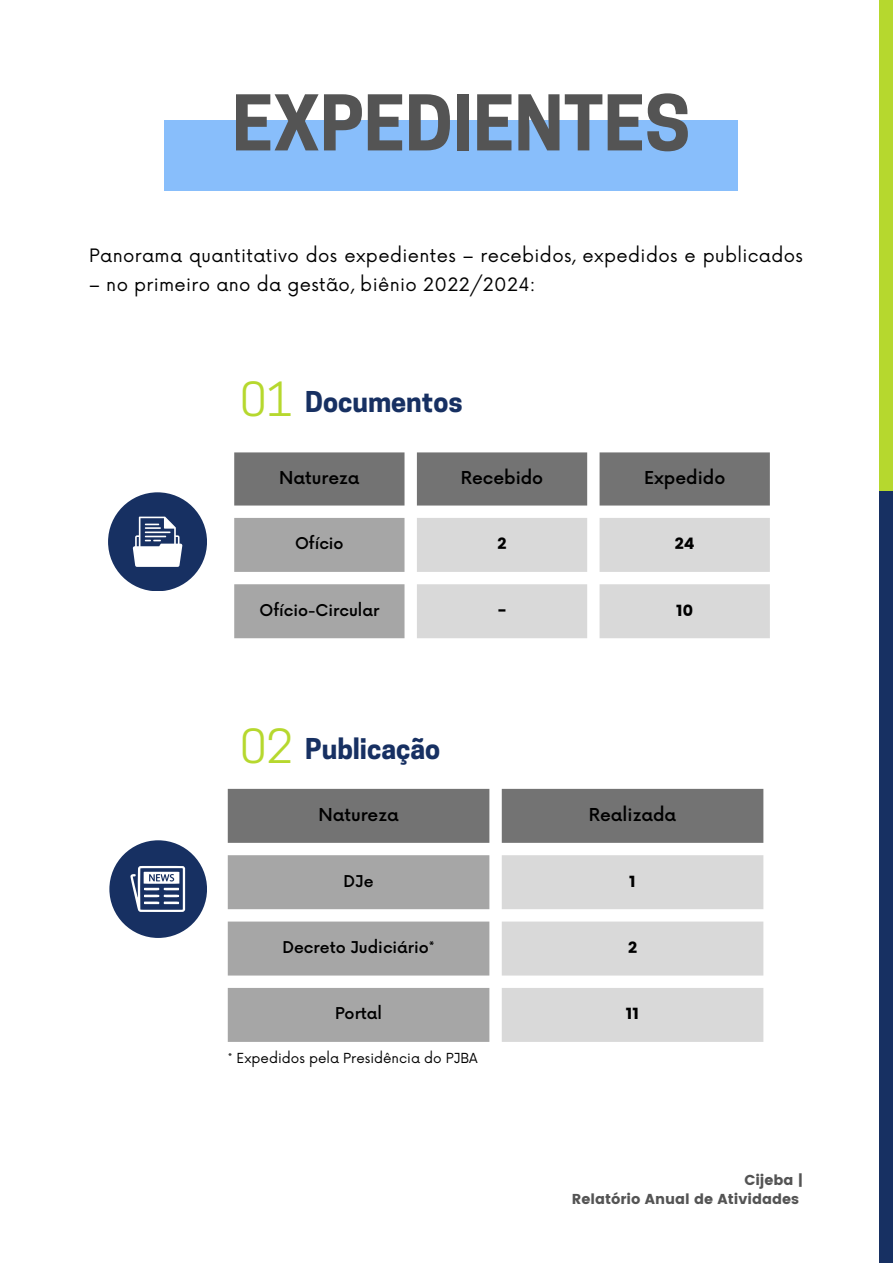
<style>
.page{position:relative;width:893px;height:1264px;background:#fff}
.page>*{position:absolute;margin:0;border:0;box-sizing:border-box;transform-origin:0 0}
.t1{font:700 72px "Cooper Hewitt";color:#545454}
.t2{font:44.1px "Cooper Hewitt";color:#b6d82e}
.t3{font:700 27px "Cooper Hewitt";color:#173062}
.t4{font:18px "Now";letter-spacing:.02em;color:#000}
.t5{font:500 17.4px "Now";color:#000}
.t6{font:500 15.9px "Now";color:#000}
.t7{font:15.9px "Poppins";color:#000}
.t8{font:14.4px/19px "Poppins";color:#545454;text-align:right}
.t9{font:13.5px "Now";color:#000}
.s1{font-weight:400;font-size:44.1px;color:#b6d82e}
</style>
<div class="page">
<div style="left:879px;top:0;width:13px;height:491px;background:#b6d82e"></div>
<div style="left:879px;top:491px;width:13px;height:771px;background:#173062"></div>
<div style="left:165px;top:120px;width:572px;height:70px;background:#88befb"></div>
<div style="left:108px;top:492px;width:99px;height:99px;background:#173062;border-radius:50%"></div>
<div style="left:109px;top:840px;width:98px;height:97px;background:#173062;border-radius:50%"></div>
<div style="left:234px;top:452px;width:535px;height:53px;background:#737373"></div>
<svg style="left:234px;top:518px;width:170px;height:120px;background:#afafaf"></svg>
<svg style="left:417px;top:518px;width:352px;height:120px;background:#dedede"></svg>
<svg style="left:133px;top:516px;width:49px;height:51px"></svg>
<div style="left:228px;top:788px;width:535px;height:54px;background:#737373"></div>
<svg style="left:228px;top:855px;width:261px;height:186px;background:#b1b1b1"></svg>
<svg style="left:502px;top:855px;width:261px;height:186px;background:#dedede"></svg>
<svg style="left:130px;top:865px;width:55px;height:47px"></svg>
<h1 class="t1" style="left:232px;top:96px;width:460px">EXPEDIENTES</h1>
<p class="t4" style="left:89px;top:246px;width:715px">Panorama quantitativo dos expedientes – recebidos, expedidos e publicados</p>
<p class="t4" style="left:89px;top:274px;width:448px">– no primeiro ano da gestão, biênio 2022/2024:</p>
<h2 class="t2" style="left:240px;top:383px;width:54px">01</h2>
<h3 class="t3" style="left:305px;top:392px;width:159px">Documentos</h3>
<p class="t5" style="left:279px;top:468px;width:82px">Natureza</p>
<p class="t5" style="left:460px;top:468px;width:84px">Recebido</p>
<p class="t5" style="left:644px;top:468px;width:83px">Expedido</p>
<p class="t6" style="left:295px;top:535px;width:50px">Ofício</p>
<p class="t7" style="left:497px;top:534px;width:11px">2</p>
<p class="t7" style="left:674px;top:534px;width:21px">24</p>
<p class="t6" style="left:259px;top:601px;width:121px">Ofício-Circular</p>
<p class="t7" style="left:497px;top:601px;width:11px">-</p>
<p class="t7" style="left:676px;top:601px;width:19px">10</p>
<h3 class="t3" style="left:240px;top:738px;width:201px"><span class="s1">02</span> Publicação</h3>
<p class="t5" style="left:318px;top:805px;width:82px">Natureza</p>
<p class="t5" style="left:589px;top:805px;width:89px">Realizada</p>
<p class="t6" style="left:343px;top:872px;width:31px">DJe</p>
<p class="t7" style="left:629px;top:871px;width:8px">1</p>
<p class="t6" style="left:282px;top:938px;width:154px">Decreto Judiciário*</p>
<p class="t7" style="left:628px;top:938px;width:11px">2</p>
<p class="t6" style="left:335px;top:1005px;width:49px">Portal</p>
<p class="t7" style="left:626px;top:1004px;width:15px">11</p>
<p class="t9" style="left:228px;top:1050px;width:251px">* Expedidos pela Presidência do PJBA</p>
<p class="t8" style="left:572px;top:1170px;width:233px">Cijeba |<br>Relatório Anual de Atividades</p>
</div>
